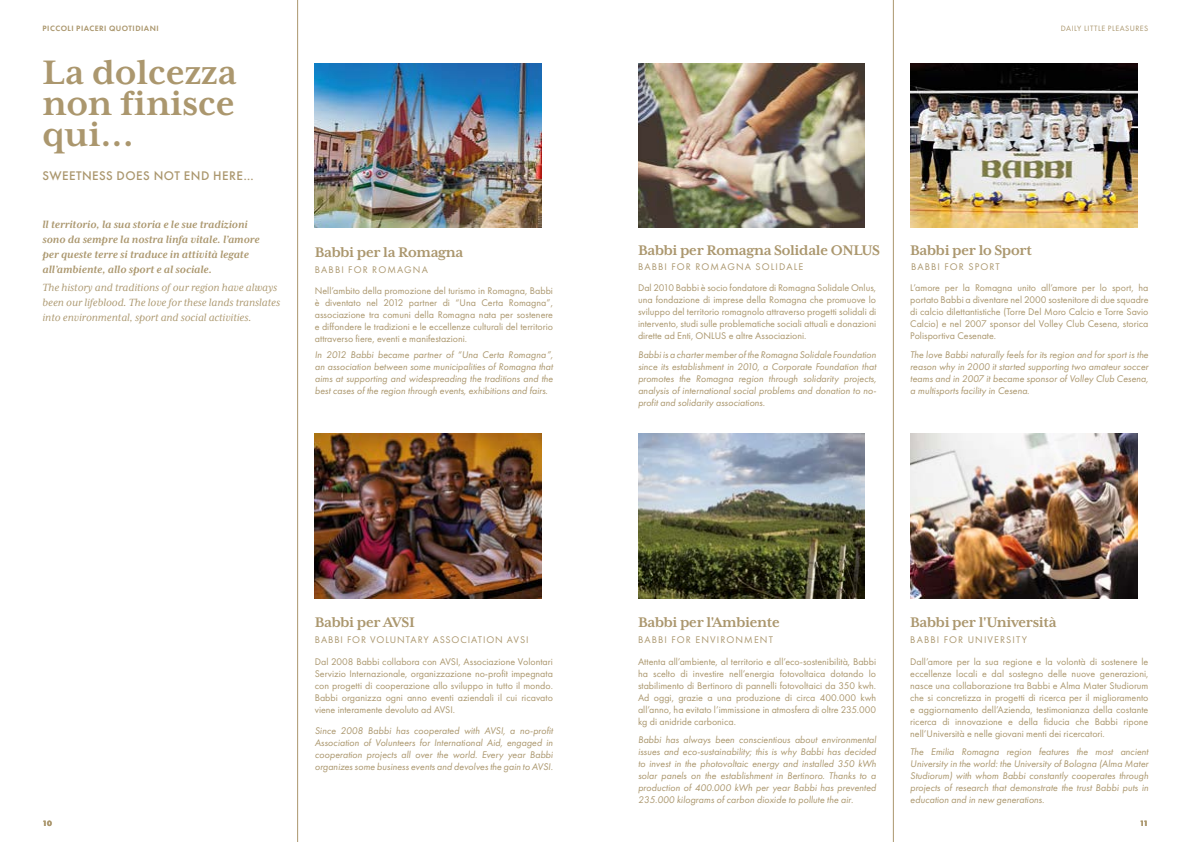
<style>
.page{position:relative;width:1191px;height:842px;background:#fff}
.page>*{position:absolute;margin:0;border:0;box-sizing:border-box;transform-origin:0 0}
.t1{font:700 39px/31px "Mrs Eaves XL Serif OT";color:#ab976e;text-align:justify}
.t2{font:700 16px "Mrs Eaves XL Serif OT";letter-spacing:-.02em;color:#ab976e}
.t3{font:500 13px "Futura PT";letter-spacing:.035em;color:#ab976e}
.t4{font:italic 700 12px/15px "Mrs Eaves XL Serif OT";color:#ab976e}
.t5{font:italic 12px/15px "Mrs Eaves XL Serif OT";color:#ab976e}
.t6{font:10px/12px "Futura PT";color:#ab976e;text-align:justify}
.t7{font:italic 10px/12px "Futura PT";color:#ab976e;text-align:justify}
.t8{font:10px "Futura PT";letter-spacing:.11em;color:#ab976e}
.t9{font:10px "Futura PT";letter-spacing:.09em;color:#ab976e}
.t10{font:600 8px "Futura PT";letter-spacing:.06em;color:#ab976e}
.t11{font:8px "Futura PT";letter-spacing:.06em;color:#ab976e}
.t12{font:700 8px "Futura PT";color:#ab976e}
</style>
<div class="page">
<img style="left:638px;top:434px;width:227px;height:164px">
<img style="left:638px;top:63px;width:227px;height:165px">
<img style="left:910px;top:63px;width:227px;height:165px">
<img style="left:910px;top:434px;width:227px;height:164px">
<img style="left:315px;top:434px;width:226px;height:164px">
<img style="left:315px;top:64px;width:226px;height:164px">
<hr style="left:893px;top:0;width:1px;height:842px;background:#ab976e">
<hr style="left:297px;top:0;width:1px;height:842px;background:#ab976e">
<p class="t10" style="left:43px;top:24px;width:14px">PICCOL</p>
<p class="t10" style="left:71px;top:24px;width:89px">I PIACERI QUOTIDIANI</p>
<h1 class="t1" style="left:43px;top:57px;width:196px">La dolcezza non finisce qui...</h1>
<h3 class="t3" style="left:43px;top:168px;width:213px">SWEETNESS DOES NOT END HERE…</h3>
<p class="t4" style="left:43px;top:217px;width:219px">ll territorio, la sua storia e le sue tradizioni sono da sempre la nostra linfa vitale. l’amore per queste terre si traduce in attività legate all’ambiente, allo sport e al sociale.</p>
<p class="t5" style="left:43px;top:280px;width:239px">The history and traditions of our region have always been our lifeblood. The love for these lands translates into environmental, sport and social activities.</p>
<h2 class="t2" style="left:315px;top:244px;width:150px">Babbi per la Romagna</h2>
<p class="t8" style="left:315px;top:263px;width:115px">BABBI FOR ROMAGNA</p>
<p class="t6" style="left:315px;top:285px;width:240px">Nell’ambito della promozione del turismo in Romagna, Babbi è diventato nel 2012 partner di “Una Certa Romagna”, associazione tra comuni della Romagna nata per sostenere e diffondere le tradizioni e le eccellenze culturali del territorio attraverso fiere, eventi e manifestazioni.</p>
<p class="t7" style="left:315px;top:348px;width:240px">In 2012 Babbi became partner of “Una Certa Romagna”, an association between some municipalities of Romagna that aims at supporting and widespreading the traditions and the best cases of the region through events, exhibitions and fairs.</p>
<p class="t12" style="left:43px;top:818px;width:11px">10</p>
<h2 class="t2" style="left:315px;top:614px;width:102px">Babbi per AVSI</h2>
<p class="t9" style="left:315px;top:633px;width:215px">BABBI FOR VOLUNTARY ASSOCIATION AVSI</p>
<p class="t6" style="left:315px;top:655px;width:240px">Dal 2008 Babbi collabora con AVSI, Associazione Volontari Servizio Internazionale, organizzazione no-profit impegnata con progetti di cooperazione allo sviluppo in tutto il mondo.<br>Babbi organizza ogni anno eventi aziendali il cui ricavato viene interamente devoluto ad AVSI.</p>
<p class="t7" style="left:315px;top:725px;width:240px">Since 2008 Babbi has cooperated with AVSI, a no-profit Association of Volunteers for International Aid, engaged in cooperation projects all over the world. Every year Babbi organizes some business events and devolves the gain to AVSI.</p>
<p class="t11" style="left:1060px;top:24px;width:89px">DAILY LITTLE PLEASURES</p>
<h2 class="t2" style="left:638px;top:242px;width:243px">Babbi per Romagna Solidale ONLUS</h2>
<h2 class="t2" style="left:910px;top:242px;width:123px">Babbi per lo Sport</h2>
<p class="t8" style="left:638px;top:260px;width:167px">BABBI FOR ROMAGNA SOLIDALE</p>
<p class="t8" style="left:911px;top:260px;width:90px">BABBI FOR SPORT</p>
<p class="t6" style="left:638px;top:282px;width:240px">Dal 2010 Babbi è socio fondatore di Romagna Solidale Onlus, una fondazione di imprese della Romagna che promuove lo sviluppo del territorio romagnolo attraverso progetti solidali di intervento, studi sulle problematiche sociali attuali e donazioni dirette ad Enti, ONLUS e altre Associazioni.</p>
<p class="t6" style="left:910px;top:282px;width:240px">L’amore per la Romagna unito all’amore per lo sport, ha portato Babbi a diventare nel 2000 sostenitore di due squadre di calcio dilettantistiche (Torre Del Moro Calcio e Torre Savio Calcio) e nel 2007 sponsor del Volley Club Cesena, storica Polisportiva Cesenate.</p>
<p class="t7" style="left:638px;top:348px;width:240px">Babbi is a charter member of the Romagna Solidale Foundation since its establishment in 2010, a Corporate Foundation that promotes the Romagna region through solidarity projects, analysis of international social problems and donation to no&shy;profit and solidarity associations.</p>
<p class="t7" style="left:910px;top:348px;width:240px">The love Babbi naturally feels for its region and for sport is the reason why in 2000 it started supporting two amateur soccer teams and in 2007 it became sponsor of Volley Club Cesena, a multisports facility in Cesena.</p>
<h2 class="t2" style="left:638px;top:614px;width:143px">Babbi per l'Ambiente</h2>
<h2 class="t2" style="left:910px;top:614px;width:148px">Babbi per l'Università</h2>
<p class="t8" style="left:638px;top:633px;width:136px">BABBI FOR ENVIRONMENT</p>
<p class="t8" style="left:910px;top:633px;width:118px">BABBI FOR UNIVERSITY</p>
<p class="t6" style="left:638px;top:655px;width:240px">Attenta all’ambiente, al territorio e all’eco-sostenibilità, Babbi ha scelto di investire nell’energia fotovoltaica dotando lo stabilimento di Bertinoro di pannelli fotovoltaici da 350 kwh.<br>Ad oggi, grazie a una produzione di circa 400.000 kwh all’anno, ha evitato l’immissione in atmosfera di oltre 235.000 kg di anidride carbonica.</p>
<p class="t6" style="left:910px;top:655px;width:240px">Dall’amore per la sua regione e la volontà di sostenere le eccellenze locali e dal sostegno delle nuove generazioni, nasce una collaborazione tra Babbi e Alma Mater Studiorum che si concretizza in progetti di ricerca per il miglioramento e aggiornamento dell’Azienda, testimonianza della costante ricerca di innovazione e della fiducia che Babbi ripone nell’Università e nelle giovani menti dei ricercatori.</p>
<p class="t7" style="left:638px;top:733px;width:240px">Babbi has always been conscientious about environmental issues and eco-sustainability; this is why Babbi has decided to invest in the photovoltaic energy and installed 350 kWh solar panels on the establishment in Bertinoro. Thanks to a production of 400.000 kWh per year Babbi has prevented 235.000 kilograms of carbon dioxide to pollute the air.</p>
<p class="t7" style="left:910px;top:745px;width:240px">The Emilia Romagna region features the most ancient University in the world: the University of Bologna (Alma Mater Studiorum) with whom Babbi constantly cooperates through projects of research that demonstrate the trust Babbi puts in education and in new generations.</p>
<p class="t12" style="left:1139px;top:818px;width:10px">11</p>
</div>
